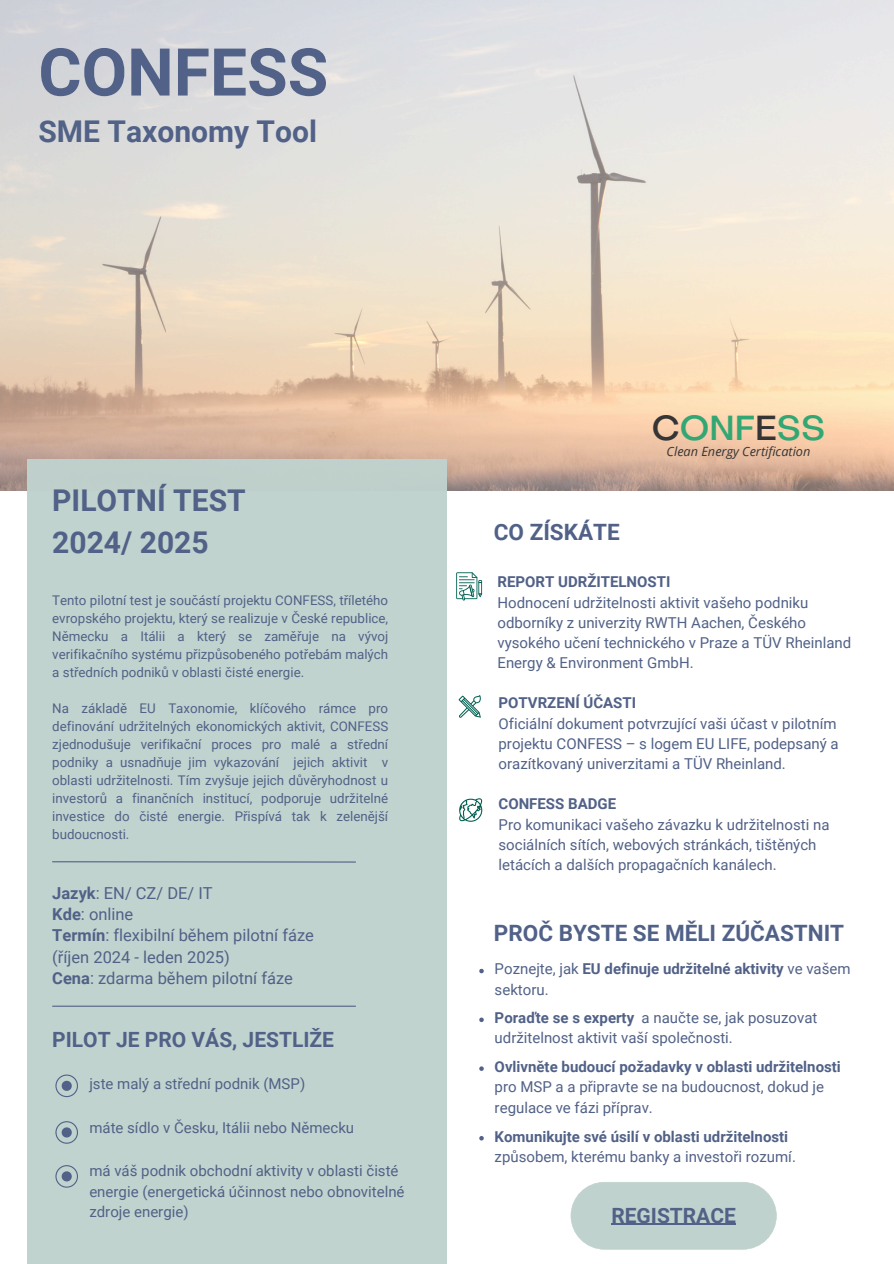
<style>
.page{position:relative;width:894px;height:1264px;background:#fff}
.page>*{position:absolute;margin:0;border:0;box-sizing:border-box;transform-origin:0 0}
.t1{font:700 66px "Roboto";color:#516187}
.t2{font:500 34.35px "Object Sans";color:#32a774}
.t3{font:700 30px/41.7px "Roboto";color:#516187}
.t4{font:700 22.5px "Roboto";color:#516187}
.t5{font:700 21px "Roboto";color:#516187}
.t6{font:16.5px/21.3px "Roboto";color:#516187}
.t7{font:15px/20.2px "Roboto";color:#516187}
.t8{font:700 15px/20.2px "Roboto";color:#516187}
.t9{font:13.35px/18px "Roboto";color:#516187;text-align:justify}
.t10{font:italic 12.75px "Open Sans";color:#353535}
.s1{font-weight:700}
.s2{color:#353535}
.s3{font-weight:400}
</style>
<div class="page">
<img style="left:0;top:0;width:893px;height:491px">
<div style="left:27px;top:459px;width:419px;height:804px;background:#c0d2ce"></div>
<svg style="left:55px;top:1074px;width:23px;height:23px"></svg>
<svg style="left:570px;top:1182px;width:206px;height:67px;background:#c3d4d0"></svg>
<svg style="left:55px;top:1121px;width:23px;height:22px"></svg>
<svg style="left:55px;top:1165px;width:23px;height:22px"></svg>
<hr style="left:611px;top:1223px;width:124px;height:1px;background:#516187">
<svg style="left:459px;top:798px;width:23px;height:23px"></svg>
<svg style="left:456px;top:572px;width:26px;height:28px"></svg>
<svg style="left:458px;top:695px;width:23px;height:22px"></svg>
<svg style="left:479px;top:968px;width:4px;height:5px"></svg>
<svg style="left:479px;top:1017px;width:4px;height:5px"></svg>
<svg style="left:479px;top:1136px;width:4px;height:4px"></svg>
<svg style="left:479px;top:1066px;width:4px;height:4px"></svg>
<hr style="left:52px;top:861px;width:304px;height:1px;background:#516187">
<hr style="left:52px;top:1005px;width:304px;height:1px;background:#516187">
<h1 class="t1" style="left:38px;top:34px;width:291px">CONFESS</h1>
<h3 class="t3" style="left:38px;top:111px;width:280px">SME Taxonomy Tool</h3>
<p class="t3" style="left:52px;top:480px;width:195px">PILOTNÍ TEST<br>2024/ 2025</p>
<h1 class="t9" style="left:52px;top:591px;width:337px">Tento pilotní test je součástí projektu CONFESS, tříletého evropského projektu, který se realizuje v České republice, Německu a Itálii a který se zaměřuje na vývoj verifikačního systému přizpůsobeného potřebám malých a středních podniků v oblasti čisté energie.</h1>
<p class="t9" style="left:52px;top:699px;width:337px">Na základě EU Taxonomie, klíčového rámce pro definování udržitelných ekonomických aktivit, CONFESS zjednodušuje verifikační proces pro malé a střední podniky a usnadňuje jim vykazování jejich aktivit v oblasti udržitelnosti. Tím zvyšuje jejich důvěryhodnost u investorů a finančních institucí, podporuje udržitelné investice do čisté energie. Přispívá tak k zelenější budoucnosti.</p>
<h2 class="t6" style="left:52px;top:882px;width:263px"><span class="s1">Jazyk</span>: EN/ CZ/ DE/ IT<br><span class="s1">Kde</span>: online<br><span class="s1">Termín</span>: flexibilní během pilotní fáze (říjen 2024 - leden 2025)</h2>
<p class="t6" style="left:52px;top:967px;width:242px"><span class="s1">Cena</span>: zdarma během pilotní fáze</p>
<p class="t5" style="left:52px;top:1027px;width:283px">PILOT JE PRO VÁS, JESTLIŽE</p>
<p class="t7" style="left:89px;top:1073px;width:217px">jste malý a střední podnik (MSP)</p>
<p class="t7" style="left:89px;top:1117px;width:266px">máte sídlo v Česku, Itálii nebo Německu</p>
<h5 class="t7" style="left:89px;top:1160px;width:316px">má váš podnik obchodní aktivity v oblasti čisté energie (energetická účinnost nebo obnovitelné zdroje energie)</h5>
<h5 class="t4" style="left:493px;top:519px;width:127px">CO ZÍSKÁTE</h5>
<p class="t2" style="left:651px;top:414px;width:175px"><span class="s2">C</span>ONF<span class="s2">E</span>SS</p>
<h5 class="t10" style="left:666px;top:443px;width:145px">Clean Energy Certification</h5>
<h5 class="t7" style="left:497px;top:572px;width:355px"><span class="s1">REPORT UDRŽITELNOSTI<br></span>Hodnocení udržitelnosti aktivit vašeho podniku odborníky z univerzity RWTH Aachen, Českého vysokého učení technického v Praze a TÜV Rheinland Energy &amp; Environment GmbH.</h5>
<p class="t7" style="left:498px;top:693px;width:341px"><span class="s1">POTVRZENÍ ÚČASTI<br></span>Oficiální dokument potvrzující vaši účast v pilotním projektu CONFESS – s logem EU LIFE, podepsaný a orazítkovaný univerzitami a TÜV Rheinland.</p>
<h4 class="t7" style="left:498px;top:794px;width:332px"><span class="s1">CONFESS BADGE<br></span>Pro komunikaci vašeho závazku k udržitelnosti na sociálních sítích, webových stránkách, tištěných letácích a dalších propagačních kanálech.</h4>
<h5 class="t4" style="left:493px;top:920px;width:351px">PROČ BYSTE SE MĚLI ZÚČASTNIT</h5>
<p class="t8" style="left:494px;top:959px;width:357px"><span class="s3">Poznejte, jak</span> EU definuje udržitelné aktivity <span class="s3">ve vašem sektoru.</span></p>
<h5 class="t7" style="left:494px;top:1007px;width:324px"><span class="s1">Poraďte se s experty</span> a naučte se, jak posuzovat udržitelnost aktivit vaší společnosti.</h5>
<h5 class="t7" style="left:494px;top:1056px;width:348px"><span class="s1">Ovlivněte budoucí požadavky v oblasti udržitelnosti </span>pro MSP a a připravte se na budoucnost, dokud je regulace ve fázi příprav.</h5>
<p class="t8" style="left:494px;top:1126px;width:303px">Komunikujte své úsilí v oblasti udržitelnosti <span class="s3">způsobem, kterému banky a investoři rozumí.</span></p>
<p class="t5" style="left:611px;top:1202px;width:126px">REGISTRACE</p>
</div>
